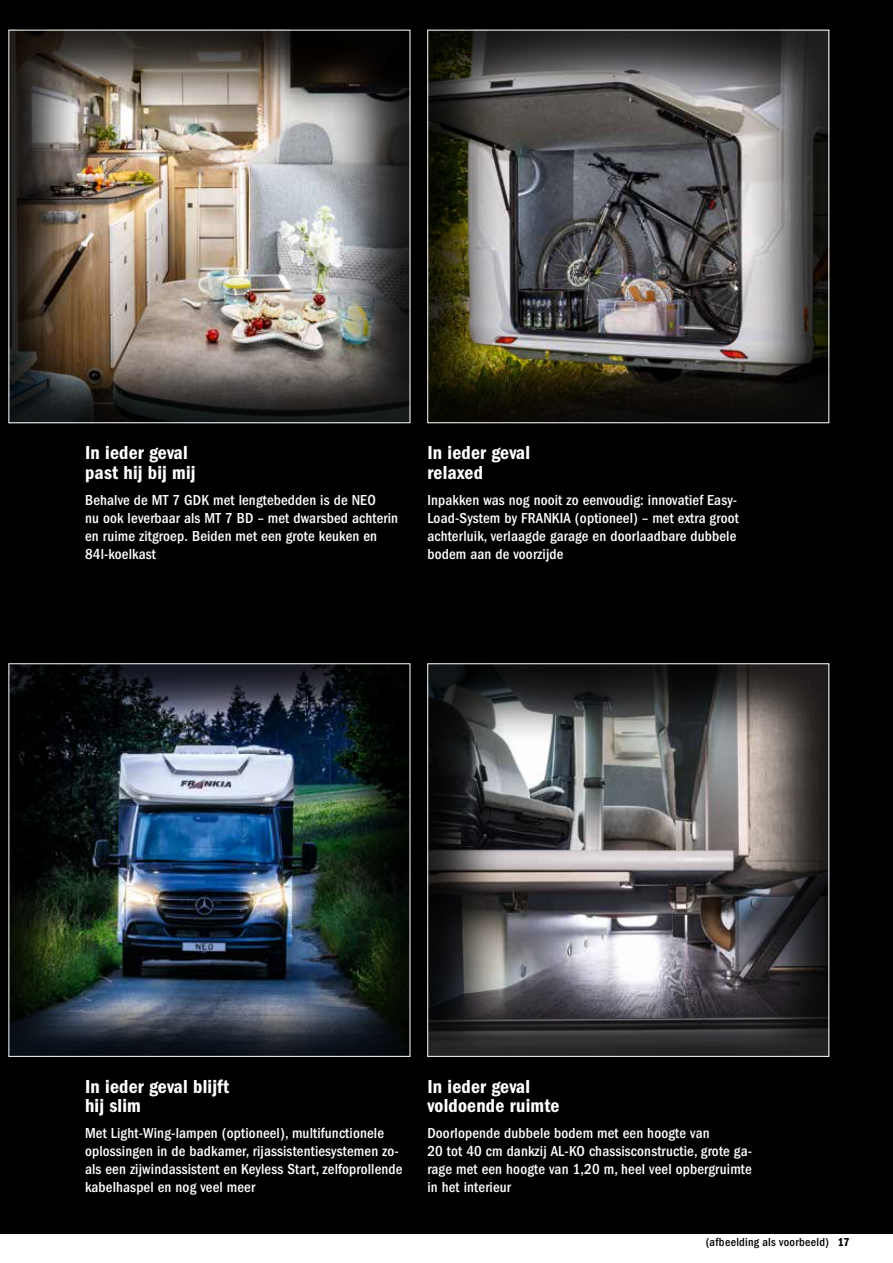
<style>
.page{position:relative;width:893px;height:1263px;background:#fff}
.page>*{position:absolute;margin:0;border:0;box-sizing:border-box;transform-origin:0 0}
.t1{font:600 condensed 19.5px/19.5px "Franklin Gothic";letter-spacing:.01em;color:#fff}
.t2{font:500 condensed 15px/18px "Franklin Gothic";letter-spacing:.01em;color:#fff}
.t3{font:500 condensed 12px "Franklin Gothic";letter-spacing:.025em;color:#000}
.t4{font:600 condensed 12px "Franklin Gothic";color:#000}
</style>
<div class="page">
<div style="left:0;top:0;width:893px;height:1233px;background:#000"></div>
<div style="left:8px;top:28px;width:405px;height:396px;background:#000;opacity:.85"></div>
<div style="left:7px;top:661px;width:405px;height:397px;background:#000;opacity:.85"></div>
<div style="left:426px;top:28px;width:405px;height:396px;background:#000;opacity:.85"></div>
<div style="left:426px;top:661px;width:405px;height:397px;background:#000;opacity:.85"></div>
<div style="left:427px;top:663px;width:402px;height:394px;border:1px solid #fff"></div>
<h1 class="t1" style="left:85px;top:443px;width:112px">In ieder geval past hij bij mij</h1>
<p class="t2" style="left:85px;top:491px;width:315px">Behalve de MT 7 GDK met lengtebedden is de NEO<br>nu ook leverbaar als MT 7 BD – met dwarsbed achterin en ruime zitgroep. Beiden met een grote keuken en 84l-koelkast</p>
<h1 class="t1" style="left:427px;top:443px;width:104px">In ieder geval relaxed</h1>
<p class="t2" style="left:427px;top:491px;width:313px">Inpakken was nog nooit zo eenvoudig: innovatief Easy-Load-System by FRANKIA (optioneel) – met extra groot achterluik, verlaagde garage en doorlaadbare dubbele bodem aan de voorzijde</p>
<h1 class="t1" style="left:85px;top:1076px;width:146px">In ieder geval blijft hij slim</h1>
<p class="t2" style="left:85px;top:1124px;width:319px">Met Light-Wing-lampen (optioneel), multifunctionele oplossingen in de badkamer, rijassistentiesystemen zo&shy;als een zijwindassistent en Keyless Start, zelfoprollende kabelhaspel en nog veel meer</p>
<h1 class="t1" style="left:427px;top:1076px;width:134px">In ieder geval voldoende ruimte</h1>
<p class="t2" style="left:427px;top:1124px;width:326px">Doorlopende dubbele bodem met een hoogte van<br>20 tot 40 cm dankzij AL-KO chassisconstructie, grote ga&shy;rage met een hoogte van 1,20 m, heel veel opbergruimte in het interieur</p>
<p class="t3" style="left:706px;top:1236px;width:125px">(afbeelding als voorbeeld)</p>
<p class="t4" style="left:838px;top:1235px;width:14px">17</p>
</div>
